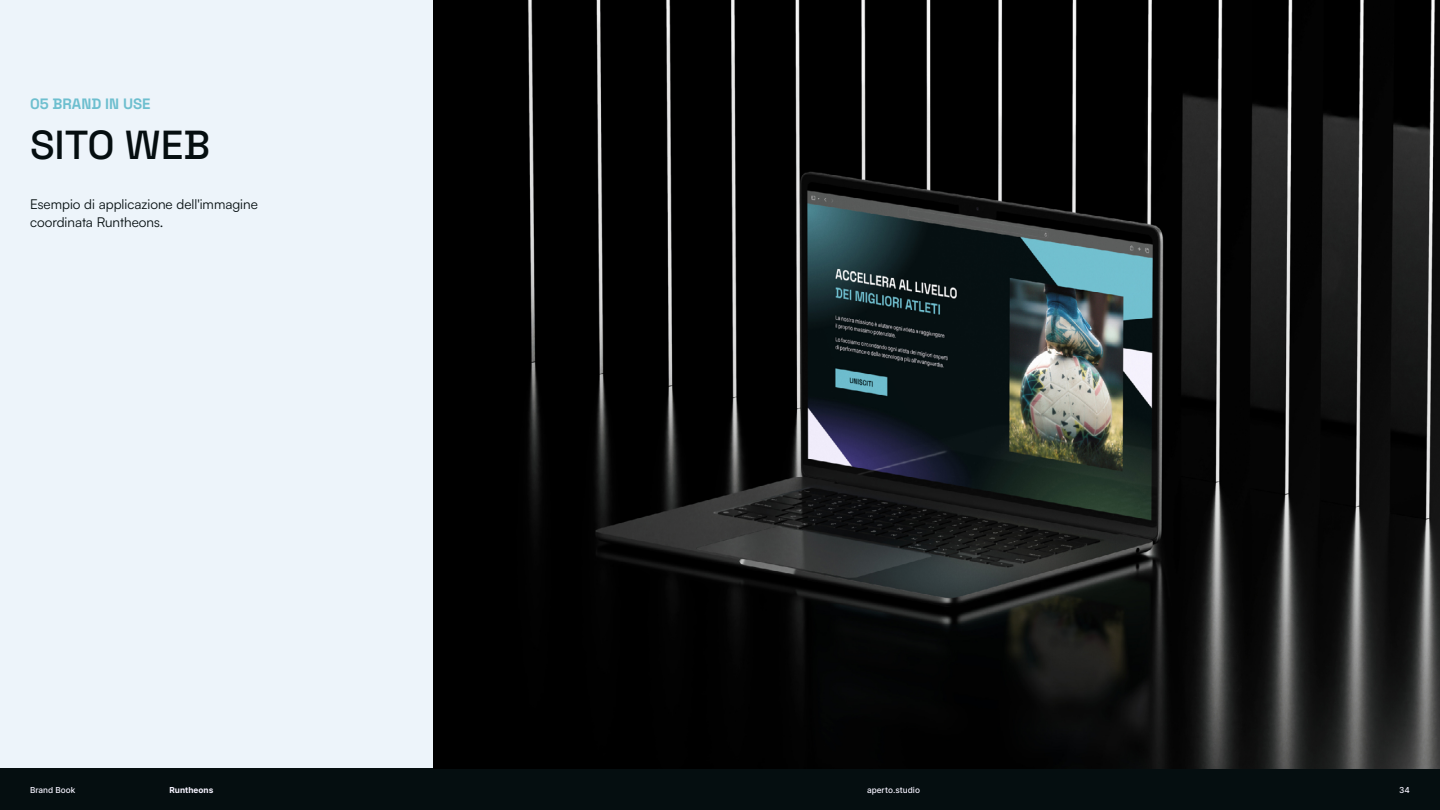
<style>
.page{position:relative;width:1440px;height:810px;background:#fff}
.page>*{position:absolute;margin:0;border:0;box-sizing:border-box;transform-origin:0 0}
.t1{font:300 40.5px "Space Grotesk";color:#050e10}
.t2{font:300 15px "Space Grotesk";color:#6ebfcf}
.t3{font:700 13.5px/18px "Satoshi Variable";color:#050e10}
.t4{font:500 8.25px "Inter";color:#f6f3ff}
.t5{font:700 8.25px "Inter";color:#f6f3ff}
</style>
<div class="page">
<div style="left:0;top:0;width:434px;height:769px;background:#edf4fa"></div>
<div style="left:0;top:769px;width:1440px;height:41px;background:#050e10"></div>
<img style="left:434px;top:0;width:1006px;height:769px">
<p class="t2" style="left:30px;top:93px;width:122px">05 BRAND IN USE</p>
<h1 class="t1" style="left:30px;top:115px;width:182px">SITO WEB</h1>
<p class="t3" style="left:30px;top:194px;width:229px">Esempio di applicazione dell'immagine coordinata Runtheons.</p>
<p class="t4" style="left:30px;top:784px;width:47px">Brand Book</p>
<p class="t5" style="left:170px;top:784px;width:45px">Runtheons</p>
<p class="t4" style="left:867px;top:784px;width:54px">aperto.studio</p>
<p class="t4" style="left:1399px;top:784px;width:12px">34</p>
</div>
